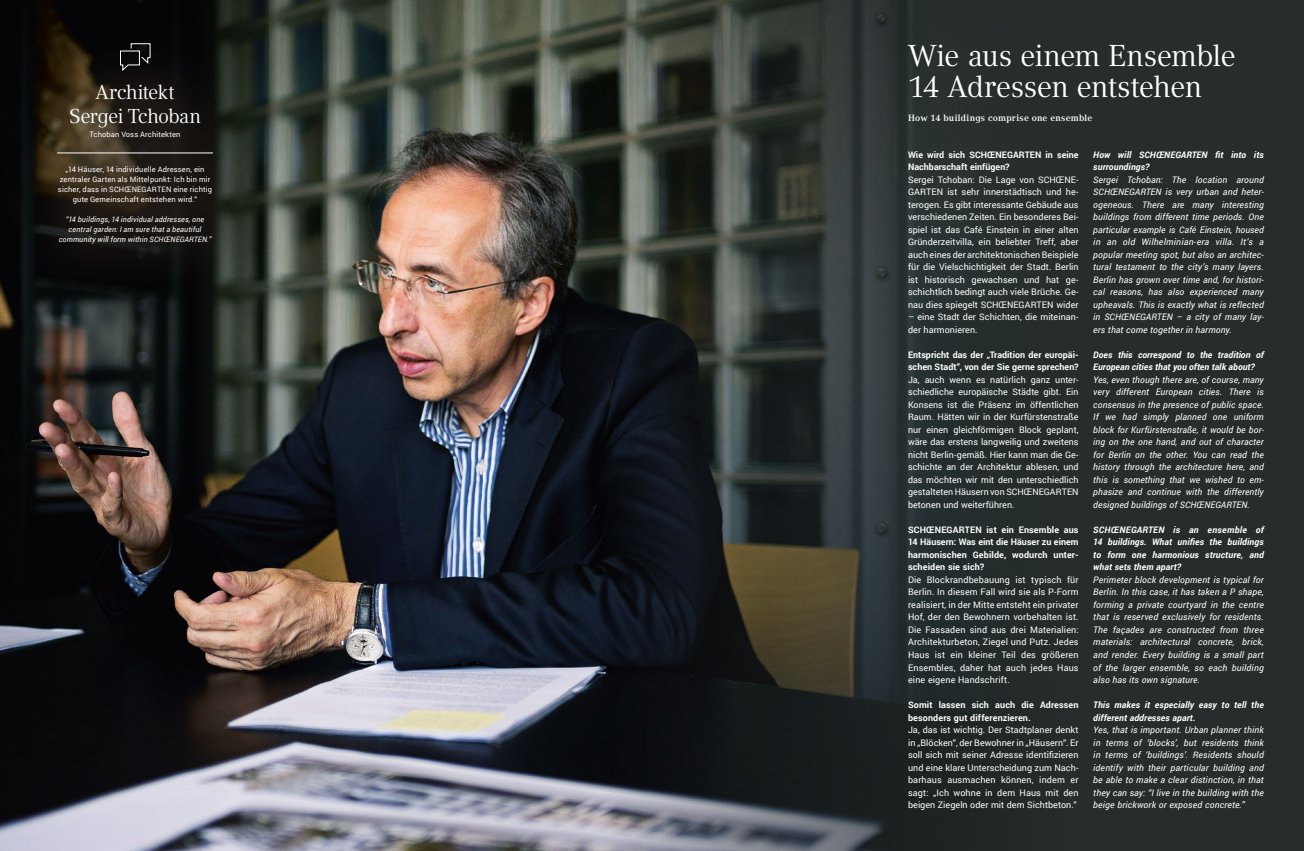
<style>
.page{position:relative;width:1304px;height:851px;background:#fff}
.page>*{position:absolute;margin:0;border:0;box-sizing:border-box;transform-origin:0 0}
.t1{font:30px/31px "Compatil Text LTCE";letter-spacing:-.025em;color:#fff}
.t2{font:20px/24px "Compatil Text LTCE";letter-spacing:-.035em;color:#fff;text-align:center}
.t3{font:italic 9px/12.5px "Roboto";letter-spacing:.015em;color:#fff;text-align:justify}
.t4{font:9px/12.5px "Roboto";letter-spacing:.005em;color:#fff;text-align:justify}
.t5{font:700 9px/12.5px "Roboto";letter-spacing:.01em;color:#fff}
.t6{font:italic 700 9px/12.5px "Roboto";letter-spacing:.01em;color:#fff}
.t7{font:700 9px "Compatil Text LTCE";letter-spacing:.025em;color:#fff}
.t8{font:7.5px/10px "Roboto";letter-spacing:.02em;color:#fff;text-align:center}
.t9{font:italic 7.5px/10px "Roboto";letter-spacing:.02em;color:#fff;text-align:center}
</style>
<div class="page">
<div style="left:0;top:0;width:1304px;height:850px;background:#272d2c"></div>
<img style="left:0;top:0;width:941px;height:850px">
<div style="left:10px;top:36px;width:250px;height:256px;background:#29211a;opacity:.75"></div>
<hr style="left:57px;top:152px;width:156px;height:1px;background:#fff">
<svg style="left:119px;top:43px;width:32px;height:29px"></svg>
<h2 class="t2" style="left:69px;top:80px;width:133px">Architekt<br>Sergei Tchoban</h2>
<p class="t8" style="left:90px;top:129px;width:92px">Tchoban Voss Architekten</p>
<p class="t8" style="left:58px;top:164px;width:156px">„14 Häuser, 14 individuelle Adressen, ein zentraler Garten als Mittelpunkt: Ich bin mir sicher, dass in SCHŒNEGARTEN eine richtig gute Gemeinschaft entstehen wird.“</p>
<p class="t9" style="left:59px;top:214px;width:154px">“14 buildings, 14 individual addresses, one central garden: I am sure that a beautiful community will form within SCHŒNEGARTEN.”</p>
<h1 class="t1" style="left:908px;top:40px;width:329px">Wie aus einem Ensemble<br>14 Adressen entstehen</h1>
<p class="t7" style="left:908px;top:112px;width:186px">How 14 buildings comprise one ensemble</p>
<p class="t5" style="left:908px;top:148px;width:172px">Wie wird sich SCHŒNEGARTEN in seine<br>Nachbarschaft einfügen?</p>
<p class="t4" style="left:908px;top:173px;width:172px">Sergei Tchoban: Die Lage von SCHŒNE-GARTEN ist sehr innerstädtisch und he&shy;terogen. Es gibt interessante Gebäude aus verschiedenen Zeiten. Ein besonderes Bei&shy;spiel ist das Café Einstein in einer alten Gründerzeitvilla, ein beliebter Treff, aber auch eines der architektonischen Beispiele für die Vielschichtigkeit der Stadt. Berlin ist historisch gewachsen und hat ge&shy;schichtlich bedingt auch viele Brüche. Ge&shy;nau dies spiegelt SCHŒNEGARTEN wider</p>
<p class="t4" style="left:908px;top:310px;width:172px">– eine Stadt der Schichten, die miteinan&shy;der harmonieren.</p>
<p class="t5" style="left:908px;top:348px;width:172px">Entspricht das der „Tradition der europäi&shy;schen Stadt“, von der Sie gerne sprechen?</p>
<p class="t4" style="left:908px;top:373px;width:172px">Ja, auch wenn es natürlich ganz unter&shy;schiedliche europäische Städte gibt. Ein Konsens ist die Präsenz im öffentlichen Raum. Hätten wir in der Kurfürstenstraße nur einen gleichförmigen Block geplant, wäre das erstens langweilig und zweitens nicht Berlin-gemäß. Hier kann man die Ge&shy;schichte an der Architektur ablesen, und das möchten wir mit den unterschiedlich gestalteten Häusern von SCHŒNEGARTEN betonen und weiterführen.</p>
<p class="t5" style="left:908px;top:523px;width:172px;text-align:justify">SCHŒNEGARTEN ist ein Ensemble aus 14 Häusern: Was eint die Häuser zu einem harmonischen Gebilde, wodurch unter&shy;scheiden sie sich?</p>
<p class="t4" style="left:908px;top:573px;width:172px">Die Blockrandbebauung ist typisch für Berlin. In diesem Fall wird sie als P-Form realisiert, in der Mitte entsteht ein privater Hof, der den Bewohnern vorbehalten ist.<br>Die Fassaden sind aus drei Materialien:<br>Architekturbeton, Ziegel und Putz. Jedes Haus ist ein kleiner Teil des größeren Ensembles, daher hat auch jedes Haus eine eigene Handschrift.</p>
<p class="t5" style="left:908px;top:698px;width:172px">Somit lassen sich auch die Adressen besonders gut differenzieren.</p>
<p class="t4" style="left:908px;top:723px;width:172px">Ja, das ist wichtig. Der Stadtplaner denkt in „Blöcken“, der Bewohner in „Häusern“. Er soll sich mit seiner Adresse identifizieren und eine klare Unterscheidung zum Nach&shy;barhaus ausmachen können, indem er sagt: „Ich wohne in dem Haus mit den beigen Ziegeln oder mit dem Sichtbeton.“</p>
<p class="t6" style="left:1093px;top:148px;width:172px">How will SCHŒNEGARTEN fit into its surroundings?</p>
<p class="t3" style="left:1093px;top:173px;width:172px">Sergei Tchoban: The location around SCHŒNEGARTEN is very urban and heter&shy;ogeneous. There are many interesting buildings from different time periods. One particular example is Café Einstein, housed in an old Wilhelminian-era villa. It’s a popular meeting spot, but also an architec&shy;tural testament to the city’s many layers.<br>Berlin has grown over time and, for histori&shy;cal reasons, has also experienced many upheavals. This is exactly what is reflected in SCHŒNEGARTEN – a city of many lay&shy;ers that come together in harmony.</p>
<p class="t6" style="left:1093px;top:348px;width:172px">Does this correspond to the tradition of<br>European cities that you often talk about?</p>
<p class="t3" style="left:1093px;top:373px;width:172px">Yes, even though there are, of course, many very different European cities. There is consensus in the presence of public space.<br>If we had simply planned one uniform block for Kurfürstenstraße, it would be bor&shy;ing on the one hand, and out of character for Berlin on the other. You can read the history through the architecture here, and this is something that we wished to em&shy;phasize and continue with the differently designed buildings of SCHŒNEGARTEN.</p>
<p class="t6" style="left:1093px;top:523px;width:172px;text-align:justify">SCHŒNEGARTEN is an ensemble of 14 buildings. What unifies the buildings to form one harmonious structure, and what sets them apart?</p>
<p class="t3" style="left:1093px;top:573px;width:172px">Perimeter block development is typical for Berlin. In this case, it has taken a P shape, forming a private courtyard in the centre that is reserved exclusively for residents.<br>The façades are constructed from three materials: architectural concrete, brick, and render. Every building is a small part of the larger ensemble, so each building also has its own signature.</p>
<p class="t6" style="left:1093px;top:698px;width:172px">This makes it especially easy to tell the different addresses apart.</p>
<p class="t3" style="left:1093px;top:723px;width:172px">Yes, that is important. Urban planner think in terms of ‘blocks’, but residents think in terms of ‘buildings’. Residents should identify with their particular building and be able to make a clear distinction, in that they can say: “I live in the building with the beige brickwork or exposed concrete.”</p>
</div>
